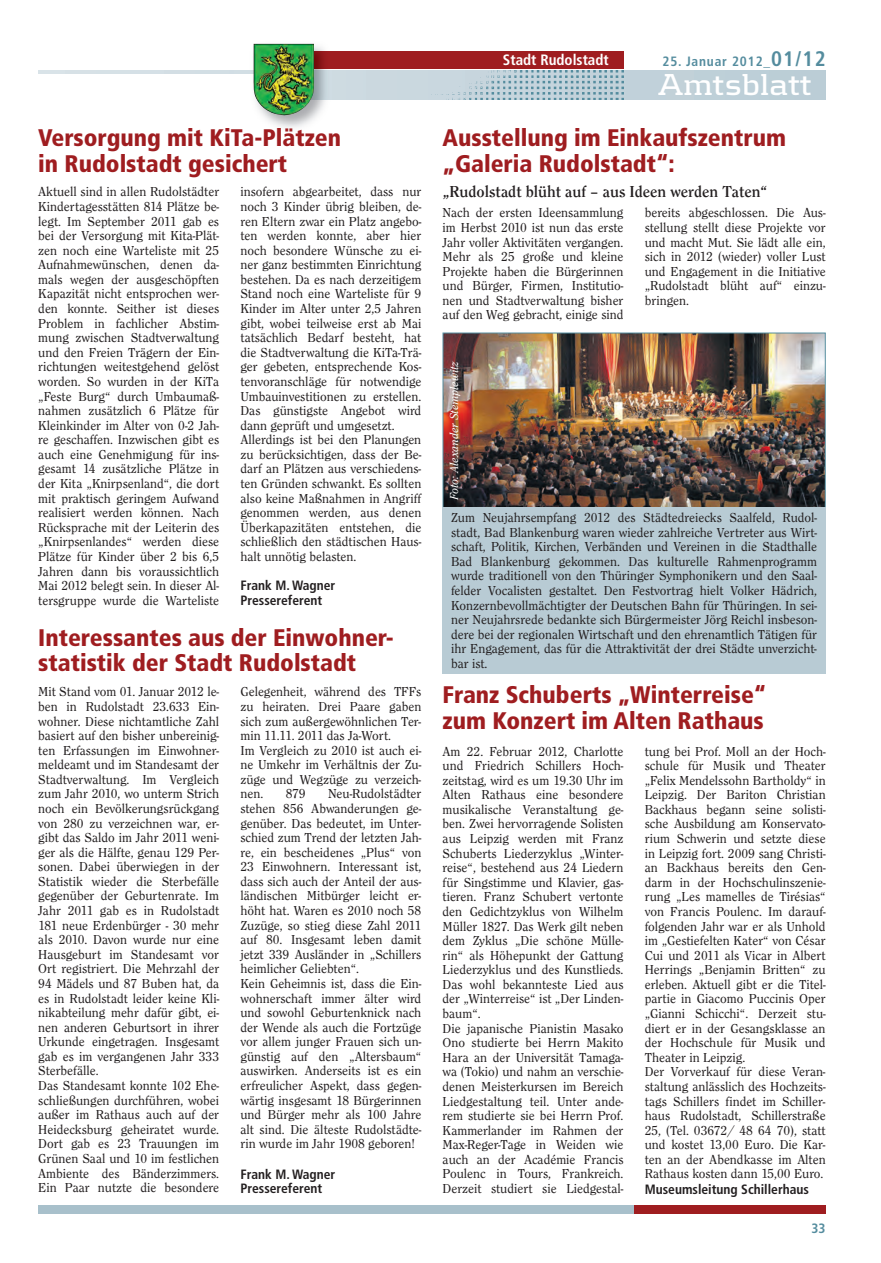
<style>
.page{position:relative;width:881px;height:1263px;background:#fff}
.page>*{position:absolute;margin:0;border:0;box-sizing:border-box;transform-origin:0 0}
.t1{font:700 31.5px "Kontrapunkt";color:#fff}
.t2{font:900 condensed 24px/26px "Frutiger";color:#9f1d20}
.t3{font:700 16.5px "Clearface Itc T";color:#231f20}
.t4{font:700 condensed 15px "Frutiger";color:#fff}
.t5{font:13.5px/14.5px "Clearface Itc T";color:#231f20}
.t6{font:700 condensed 13.5px/14.5px "Frutiger";color:#231f20}
.t7{font:700 condensed 13.5px "Frutiger";letter-spacing:.06em;color:#548c9e}
.t8{font:italic 12px "Clearface Itc T";color:#fff}
.s1{font-size:21px}
</style>
<div class="page">
<div style="left:38px;top:1205px;width:598px;height:9px;background:#a8c0cb"></div>
<div style="left:634px;top:1205px;width:191px;height:9px;background:#9f1d20"></div>
<svg style="left:38px;top:70px;width:787px;height:30px;background:#c3d2da"></svg>
<div style="left:38px;top:74px;width:224px;height:28px;background:#fff"></div>
<img style="left:421px;top:70px;width:202px;height:30px">
<div style="left:287px;top:51px;width:336px;height:17px;background:#9f1d20"></div>
<img style="left:263px;top:100px;width:62px;height:28px">
<img style="left:253px;top:43px;width:92px;height:27px">
<img style="left:314px;top:70px;width:31px;height:30px">
<img style="left:234px;top:70px;width:19px;height:4px">
<img style="left:314px;top:51px;width:31px;height:17px">
<img style="left:253px;top:44px;width:61px;height:71px">
<img style="left:444px;top:335px;width:379px;height:172px">
<div style="left:442px;top:507px;width:383px;height:167px;background:#b8cbd4"></div>
<h2 class="t2" style="left:38px;top:126px;width:304px">Versorgung mit KiTa-Plätzen in Rudolstadt gesichert</h2>
<p class="t5" style="left:38px;top:184px;width:182px;text-align:justify">Aktuell sind in allen Rudolstädter Kindertagesstätten 814 Plätze be&shy;legt. Im September 2011 gab es bei der Versorgung mit Kita-Plät&shy;zen noch eine Warteliste mit 25<br>Aufnahmewünschen, denen da&shy;mals wegen der ausgeschöpften Kapazität nicht entsprochen wer&shy;den konnte. Seither ist dieses Problem in fachlicher Abstim&shy;mung zwischen Stadtverwaltung und den Freien Trägern der Ein&shy;richtungen weitestgehend gelöst worden. So wurden in der KiTa „Feste Burg“ durch Umbaumaß&shy;nahmen zusätzlich 6 Plätze für Kleinkinder im Alter von 0-2 Jah&shy;re geschaffen. Inzwischen gibt es auch eine Genehmigung für ins&shy;gesamt 14 zusätzliche Plätze in der Kita „Knirpsenland“, die dort mit praktisch geringem Aufwand realisiert werden können. Nach Rücksprache mit der Leiterin des „Knirpsenlandes“ werden diese Plätze für Kinder über 2 bis 6,5<br>Jahren dann bis voraussichtlich Mai 2012 belegt sein. In dieser Al&shy;tersgruppe wurde die Warteliste</p>
<p class="t5" style="left:240px;top:184px;width:182px">insofern abgearbeitet, dass nur noch 3 Kinder übrig bleiben, de&shy;ren Eltern zwar ein Platz angebo&shy;ten werden konnte, aber hier noch besondere Wünsche zu ei&shy;ner ganz bestimmten Einrichtung bestehen. Da es nach derzeitigem<br>Stand noch eine Warteliste für 9<br>Kinder im Alter unter 2,5 Jahren gibt, wobei teilweise erst ab Mai tatsächlich Bedarf besteht, hat die Stadtverwaltung die KiTa-Trä&shy;ger gebeten, entsprechende Kos&shy;tenvoranschläge für notwendige<br>Umbauinvestitionen zu erstellen.<br>Das günstigste Angebot wird dann geprüft und umgesetzt.<br>Allerdings ist bei den Planungen zu berücksichtigen, dass der Be&shy;darf an Plätzen aus verschiedens&shy;ten Gründen schwankt. Es sollten also keine Maßnahmen in Angriff genommen werden, aus denen<br>Überkapazitäten entstehen, die schließlich den städtischen Haus&shy;halt unnötig belasten.</p>
<p class="t6" style="left:240px;top:579px;width:96px">Frank M. Wagner<br>Pressereferent</p>
<h2 class="t2" style="left:38px;top:626px;width:357px">Interessantes aus der Einwohner&shy;statistik der Stadt Rudolstadt</h2>
<p class="t5" style="left:38px;top:684px;width:182px">Mit Stand vom 01. Januar 2012 le&shy;ben in Rudolstadt 23.633 Ein&shy;wohner. Diese nichtamtliche Zahl basiert auf den bisher unbereinig&shy;ten Erfassungen im Einwohner&shy;meldeamt und im Standesamt der<br>Stadtverwaltung. Im Vergleich zum Jahr 2010, wo unterm Strich noch ein Bevölkerungsrückgang von 280 zu verzeichnen war, er&shy;gibt das Saldo im Jahr 2011 weni&shy;ger als die Hälfte, genau 129 Per&shy;sonen. Dabei überwiegen in der<br>Statistik wieder die Sterbefälle gegenüber der Geburtenrate. Im<br>Jahr 2011 gab es in Rudolstadt<br>181 neue Erdenbürger - 30 mehr als 2010. Davon wurde nur eine<br>Hausgeburt im Standesamt vor<br>Ort registriert. Die Mehrzahl der<br>94 Mädels und 87 Buben hat, da es in Rudolstadt leider keine Kli&shy;nikabteilung mehr dafür gibt, ei&shy;nen anderen Geburtsort in ihrer<br>Urkunde eingetragen. Insgesamt gab es im vergangenen Jahr 333<br>Sterbefälle.<br>Das Standesamt konnte 102 Ehe&shy;schließungen durchführen, wobei außer im Rathaus auch auf der<br>Heidecksburg geheiratet wurde.<br>Dort gab es 23 Trauungen im<br>Grünen Saal und 10 im festlichen<br>Ambiente des Bänderzimmers.<br>Ein Paar nutzte die besondere</p>
<p class="t5" style="left:240px;top:684px;width:182px">Gelegenheit, während des TFFs zu heiraten. Drei Paare gaben sich zum außergewöhnlichen Ter&shy;min 11.11. 2011 das Ja-Wort.<br>Im Vergleich zu 2010 ist auch ei&shy;ne Umkehr im Verhältnis der Zu&shy;züge und Wegzüge zu verzeich&shy;nen.</p>
<p class="t5" style="left:240px;top:786px;width:182px;text-indent:88px">Neu-Rudolstädter stehen 856 Abwanderungen ge&shy;genüber. Das bedeutet, im Unter&shy;schied zum Trend der letzten Jah&shy;re, ein bescheidenes „Plus“ von<br>23 Einwohnern. Interessant ist, dass sich auch der Anteil der aus&shy;ländischen Mitbürger leicht er&shy;höht hat. Waren es 2010 noch 58<br>Zuzüge, so stieg diese Zahl 2011 auf 80. Insgesamt leben damit jetzt 339 Ausländer in „Schillers heimlicher Geliebten“.<br>Kein Geheimnis ist, dass die Ein&shy;wohnerschaft immer älter wird und sowohl Geburtenknick nach der Wende als auch die Fortzüge vor allem junger Frauen sich un&shy;günstig auf den „Altersbaum“ auswirken. Anderseits ist es ein erfreulicher Aspekt, dass gegen&shy;wärtig insgesamt 18 Bürgerinnen und Bürger mehr als 100 Jahre alt sind. Die älteste Rudolstädte&shy;rin wurde im Jahr 1908 geboren!</p>
<p class="t6" style="left:240px;top:1168px;width:96px">Frank M. Wagner<br>Pressereferent</p>
<p class="t5" style="left:285px;top:786px;width:22px">879</p>
<p class="t4" style="left:502px;top:53px;width:107px">Stadt Rudolstadt</p>
<p class="t7" style="left:662px;top:56px;width:165px">25. Januar 2012_<span class="s1">01/12</span></p>
<h1 class="t1" style="left:658px;top:74px;width:155px">Amtsblatt</h1>
<h2 class="t2" style="left:442px;top:126px;width:345px">Ausstellung im Einkaufszentrum „Galeria Rudolstadt“:</h2>
<p class="t3" style="left:442px;top:181px;width:326px">„Rudolstadt blüht auf – aus Ideen werden Taten“</p>
<p class="t5" style="left:442px;top:205px;width:182px;text-align:justify">Nach der ersten Ideensammlung im Herbst 2010 ist nun das erste Jahr voller Aktivitäten vergangen.<br>Mehr als 25 große und kleine Projekte haben die Bürgerinnen und Bürger, Firmen, Institutio&shy;nen und Stadtverwaltung bisher auf den Weg gebracht, einige sind</p>
<p class="t5" style="left:644px;top:205px;width:182px;text-align:justify">bereits abgeschlossen. Die Aus&shy;stellung stellt diese Projekte vor und macht Mut. Sie lädt alle ein, sich in 2012 (wieder) voller Lust und Engagement in die Initiative „Rudolstadt blüht auf“ einzu&shy;bringen.</p>
<p class="t8" style="left:446px;top:500px;width:141px;rotate:-90deg">Foto: Alexander Stemplewitz</p>
<p class="t5" style="left:451px;top:510px;width:367px;text-align:justify">Zum Neujahrsempfang 2012 des Städtedreiecks Saalfeld, Rudol&shy;stadt, Bad Blankenburg waren wieder zahlreiche Vertreter aus Wirt&shy;schaft, Politik, Kirchen, Verbänden und Vereinen in die Stadthalle Bad Blankenburg gekommen. Das kulturelle Rahmenprogramm wurde traditionell von den Thüringer Symphonikern und den Saal&shy;felder Vocalisten gestaltet. Den Festvortrag hielt Volker Hädrich, Konzernbevollmächtigter der Deutschen Bahn für Thüringen. In sei&shy;ner Neujahrsrede bedankte sich Bürgermeister Jörg Reichl insbeson&shy;dere bei der regionalen Wirtschaft und den ehrenamtlich Tätigen für ihr Engagement, das für die Attraktivität der drei Städte unverzicht&shy;bar ist.</p>
<h2 class="t2" style="left:442px;top:684px;width:325px">Franz Schuberts „Winterreise“ zum Konzert im Alten Rathaus</h2>
<p class="t5" style="left:442px;top:744px;width:182px">Am 22. Februar 2012, Charlotte und Friedrich Schillers Hoch&shy;zeitstag, wird es um 19.30 Uhr im<br>Alten Rathaus eine besondere musikalische Veranstaltung ge&shy;ben. Zwei hervorragende Solisten aus Leipzig werden mit Franz<br>Schuberts Liederzyklus „Winter&shy;reise“, bestehend aus 24 Liedern für Singstimme und Klavier, gas&shy;tieren. Franz Schubert vertonte den Gedichtzyklus von Wilhelm<br>Müller 1827. Das Werk gilt neben dem Zyklus „Die schöne Mülle&shy;rin“ als Höhepunkt der Gattung<br>Liederzyklus und des Kunstlieds.<br>Das wohl bekannteste Lied aus der „Winterreise“ ist „Der Linden&shy;baum“.<br>Die japanische Pianistin Masako<br>Ono studierte bei Herrn Makito<br>Hara an der Universität Tamaga&shy;wa (Tokio) und nahm an verschie&shy;denen Meisterkursen im Bereich<br>Liedgestaltung teil. Unter ande&shy;rem studierte sie bei Herrn Prof.<br>Kammerlander im Rahmen der<br>Max-Reger-Tage in Weiden wie auch an der Académie Francis<br>Poulenc in Tours, Frankreich.<br>Derzeit studiert sie Liedgestal-</p>
<p class="t5" style="left:644px;top:744px;width:182px">tung bei Prof. Moll an der Hoch&shy;schule für Musik und Theater „Felix Mendelssohn Bartholdy“ in<br>Leipzig. Der Bariton Christian<br>Backhaus begann seine solisti&shy;sche Ausbildung am Konservato&shy;rium Schwerin und setzte diese in Leipzig fort. 2009 sang Christi&shy;an Backhaus bereits den Gen&shy;darm in der Hochschulinszenie&shy;rung „Les mamelles de Tirésias“ von Francis Poulenc. Im darauf&shy;folgenden Jahr war er als Unhold im „Gestiefelten Kater“ von César<br>Cui und 2011 als Vicar in Albert<br>Herrings „Benjamin Britten“ zu erleben. Aktuell gibt er die Titel&shy;partie in Giacomo Puccinis Oper „Gianni Schicchi“. Derzeit stu&shy;diert er in der Gesangsklasse an der Hochschule für Musik und<br>Theater in Leipzig.<br>Der Vorverkauf für diese Veran&shy;staltung anlässlich des Hochzeits&shy;tags Schillers findet im Schiller&shy;haus Rudolstadt, Schillerstraße<br>25, (Tel. 03672/ 48 64 70), statt und kostet 13,00 Euro. Die Kar&shy;ten an der Abendkasse im Alten<br>Rathaus kosten dann 15,00 Euro.</p>
<p class="t6" style="left:644px;top:1183px;width:166px">Museumsleitung Schillerhaus</p>
<p class="t7" style="left:811px;top:1222px;width:16px">33</p>
</div>
